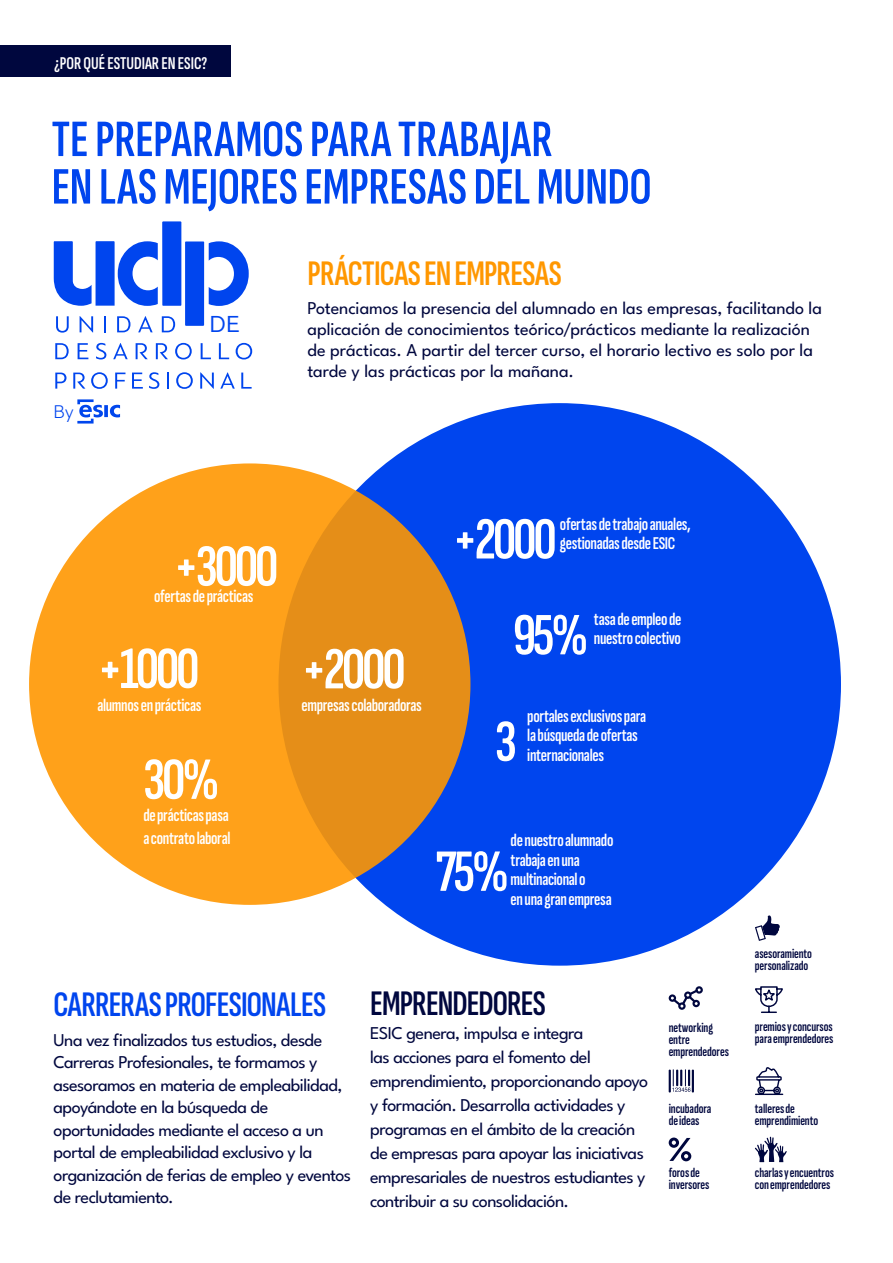
<style>
.page{position:relative;width:893px;height:1263px;background:#fff}
.page>*{position:absolute;margin:0;border:0;box-sizing:border-box;transform-origin:0 0}
.t1{font:600 extra-condensed 60px "Sofia Sans";letter-spacing:-.05em;color:#fff}
.t2{font:600 extra-condensed 52.5px/47.5px "Sofia Sans";color:#0045ee}
.t3{font:600 extra-condensed 36px "Sofia Sans";letter-spacing:-.02em;color:#0045ee}
.t4{font:600 extra-condensed 36px "Sofia Sans";letter-spacing:-.02em;color:#ff9700}
.t5{font:600 extra-condensed 36px "Sofia Sans";letter-spacing:-.025em;color:#00073e}
.t6{font:24.3px "PF Bague Sans Pro";color:#0045ee}
.t7{font:300 19.2px "PF Bague Sans Pro";color:#0045ee}
.t8{font:18px/22.5px "League Spartan";letter-spacing:-.025em;color:#00073e}
.t9{font:600 extra-condensed 18px/19.5px "Sofia Sans";letter-spacing:-.02em;color:#fff}
.t10{font:18px/21px "League Spartan";letter-spacing:-.005em;color:#00073e}
.t11{font:600 extra-condensed 18px "Sofia Sans";color:#fff}
.t12{font:600 extra-condensed 13.5px/12px "Sofia Sans";letter-spacing:-.01em;color:#00073e}
</style>
<div class="page">
<div style="left:0;top:45px;width:230px;height:31px;background:#00073e"></div>
<div style="left:278px;top:403px;width:563px;height:563px;background:#0045ee;border-radius:50%"></div>
<svg style="left:29px;top:463px;width:441px;height:442px;background:#f69a19"></svg>
<hr style="left:669px;top:1069px;width:2px;height:23px;background:#00073e">
<hr style="left:692px;top:1069px;width:2px;height:23px;background:#00073e">
<svg style="left:672px;top:1069px;width:18px;height:23px"></svg>
<svg style="left:755px;top:1137px;width:32px;height:25px"></svg>
<svg style="left:669px;top:1137px;width:22px;height:24px"></svg>
<svg style="left:755px;top:986px;width:28px;height:27px"></svg>
<svg style="left:755px;top:1067px;width:29px;height:29px"></svg>
<svg style="left:755px;top:915px;width:25px;height:26px"></svg>
<svg style="left:669px;top:986px;width:34px;height:24px"></svg>
<svg style="left:54px;top:221px;width:195px;height:112px"></svg>
<svg style="left:55px;top:343px;width:14px;height:16px"></svg>
<svg style="left:78px;top:343px;width:10px;height:16px"></svg>
<svg style="left:96px;top:343px;width:10px;height:16px"></svg>
<svg style="left:113px;top:343px;width:15px;height:16px"></svg>
<svg style="left:136px;top:343px;width:12px;height:16px"></svg>
<svg style="left:156px;top:343px;width:12px;height:16px"></svg>
<svg style="left:175px;top:343px;width:17px;height:16px"></svg>
<svg style="left:201px;top:343px;width:10px;height:16px"></svg>
<svg style="left:219px;top:343px;width:10px;height:16px"></svg>
<svg style="left:236px;top:343px;width:16px;height:16px"></svg>
<svg style="left:55px;top:373px;width:11px;height:16px"></svg>
<svg style="left:73px;top:373px;width:12px;height:16px"></svg>
<svg style="left:91px;top:372px;width:17px;height:17px"></svg>
<svg style="left:115px;top:373px;width:10px;height:16px"></svg>
<svg style="left:132px;top:373px;width:11px;height:16px"></svg>
<svg style="left:149px;top:372px;width:10px;height:17px"></svg>
<svg style="left:167px;top:373px;width:2px;height:16px"></svg>
<svg style="left:176px;top:372px;width:17px;height:17px"></svg>
<svg style="left:200px;top:372px;width:14px;height:17px"></svg>
<svg style="left:220px;top:372px;width:15px;height:17px"></svg>
<svg style="left:241px;top:373px;width:11px;height:16px"></svg>
<svg style="left:77px;top:399px;width:43px;height:24px"></svg>
<p class="t11" style="left:54px;top:53px;width:155px">¿POR QUÉ ESTUDIAR EN ESIC?</p>
<h2 class="t2" style="left:52px;top:115px;width:601px">TE PREPARAMOS PARA TRABAJAR<br>EN LAS MEJORES EMPRESAS DEL MUNDO</h2>
<p class="t7" style="left:54px;top:400px;width:22px">By</p>
<h3 class="t6" style="left:210px;top:310px;width:32px">DE</h3>
<h3 class="t4" style="left:307px;top:253px;width:256px">PRÁCTICAS EN EMPRESAS</h3>
<p class="t10" style="left:307px;top:295px;width:516px">Potenciamos la presencia del alumnado en las empresas, facilitando la aplicación de conocimientos teórico/prácticos mediante la realización de prácticas. A partir del tercer curso, el horario lectivo es solo por la tarde y las prácticas por la mañana.</p>
<h1 class="t1" style="left:174px;top:532px;width:106px">+3000</h1>
<p class="t9" style="left:154px;top:586px;width:101px">ofertas de prácticas</p>
<h1 class="t1" style="left:98px;top:634px;width:103px">+1000</h1>
<p class="t9" style="left:98px;top:695px;width:106px">alumnos en prácticas</p>
<h1 class="t1" style="left:143px;top:745px;width:77px">30%</h1>
<p class="t9" style="left:143px;top:804px;width:89px;line-height:22.5px">de prácticas pasa a contrato laboral</p>
<h1 class="t1" style="left:301px;top:634px;width:106px">+2000</h1>
<p class="t9" style="left:301px;top:695px;width:122px">empresas colaboradoras</p>
<h1 class="t1" style="left:453px;top:504px;width:106px">+2000</h1>
<p class="t9" style="left:560px;top:514px;width:132px">ofertas de trabajo anuales, gestionadas desde ESIC</p>
<h1 class="t1" style="left:513px;top:600px;width:77px">95%</h1>
<p class="t9" style="left:594px;top:609px;width:89px">tasa de empleo de nuestro colectivo</p>
<h1 class="t1" style="left:495px;top:707px;width:23px">3</h1>
<p class="t9" style="left:527px;top:706px;width:120px">portales exclusivos para la búsqueda de ofertas internacionales</p>
<p class="t9" style="left:511px;top:830px;width:104px">de nuestro alumnado trabaja en una multinacional o<br>en una gran empresa</p>
<h1 class="t1" style="left:436px;top:837px;width:75px">75%</h1>
<p class="t12" style="left:755px;top:947px;width:59px">asesoramiento personalizado</p>
<h3 class="t3" style="left:54px;top:983px;width:274px">CARRERAS PROFESIONALES</h3>
<p class="t8" style="left:54px;top:1027px;width:299px">Una vez finalizados tus estudios, desde Carreras Profesionales, te formamos y asesoramos en materia de empleabilidad, apoyándote en la búsqueda de oportunidades mediante el acceso a un portal de empleabilidad exclusivo y la organización de ferias de empleo y eventos de reclutamiento.</p>
<h3 class="t5" style="left:370px;top:982px;width:177px">EMPRENDEDORES</h3>
<p class="t8" style="left:370px;top:1019px;width:280px;line-height:24px">ESIC genera, impulsa e integra<br>las acciones para el fomento del emprendimiento, proporcionando apoyo y formación. Desarrolla actividades y programas en el ámbito de la creación de empresas para apoyar las iniciativas empresariales de nuestros estudiantes y contribuir a su consolidación.</p>
<p class="t12" style="left:669px;top:1021px;width:62px">networking entre emprendedores</p>
<p class="t12" style="left:669px;top:1103px;width:44px">incubadora de ideas</p>
<p class="t12" style="left:669px;top:1167px;width:42px">foros de inversores</p>
<p class="t12" style="left:755px;top:1021px;width:80px">premios y concursos para emprendedores</p>
<p class="t12" style="left:755px;top:1102px;width:65px">talleres de emprendimiento</p>
<p class="t12" style="left:755px;top:1167px;width:81px">charlas y encuentros con emprendedores</p>
</div>
